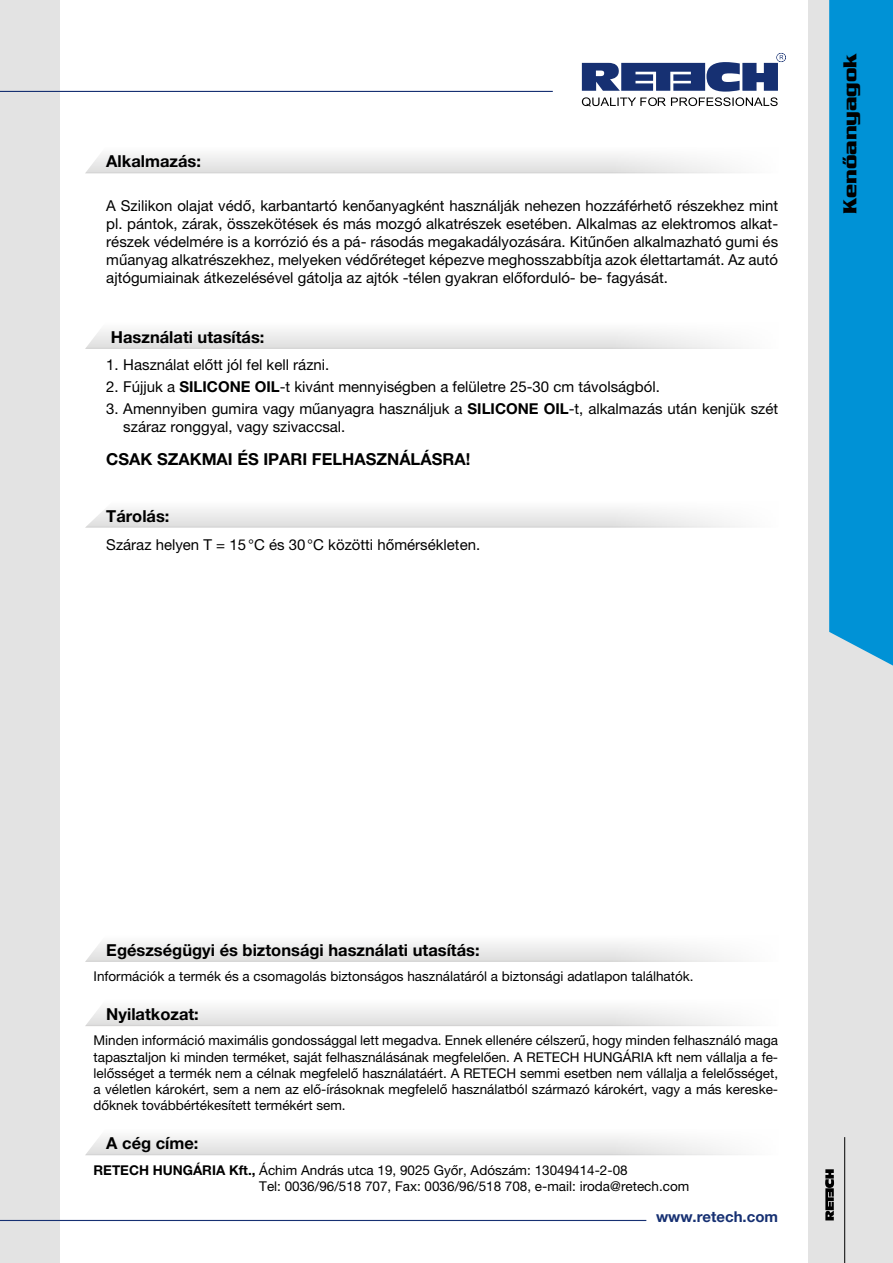
<style>
.page{position:relative;width:893px;height:1263px;background:#fff}
.page>*{position:absolute;margin:0;border:0;box-sizing:border-box;transform-origin:0 0}
.t1{font:700 19.5px "Serpentine DEE";color:#000}
.t2{font:700 16.5px "Helvetica Neue LT Pro";color:#000}
.t3{font:15px/18px "Helvetica Neue LT Pro";color:#000;text-align:justify}
.t4{font:700 15px "Helvetica Neue LT Pro";color:#163072}
.t5{font:13.5px/16.2px "Helvetica Neue LT Pro";color:#000;text-align:justify}
.s1{font-weight:700}
</style>
<div class="page">
<div style="left:808px;top:0;width:85px;height:1263px;background:#e3e3e3"></div>
<div style="left:829px;top:0;width:64px;height:666px;background:#0092d6"></div>
<div style="left:0;top:0;width:60px;height:1263px;background:#e3e3e3"></div>
<hr style="left:0;top:91px;width:553px;height:1px;background:#163072">
<svg style="left:582px;top:53px;width:204px;height:54px"></svg>
<hr style="left:844px;top:1137px;width:1px;height:126px;background:#000">
<svg style="left:825px;top:1169px;width:9px;height:51px"></svg>
<hr style="left:0;top:1220px;width:646px;height:1px;background:#163072">
<svg style="left:85px;top:943px;width:653px;height:19px"></svg>
<svg style="left:85px;top:1007px;width:658px;height:19px"></svg>
<svg style="left:85px;top:1136px;width:656px;height:19px"></svg>
<svg style="left:85px;top:154px;width:656px;height:19px"></svg>
<svg style="left:85px;top:330px;width:656px;height:19px"></svg>
<svg style="left:85px;top:509px;width:653px;height:19px"></svg>
<p class="t2" style="left:106px;top:151px;width:96px">Alkalmazás:</p>
<p class="t3" style="left:106px;top:196px;width:673px">A Szilikon olajat védő, karbantartó kenőanyagként használják nehezen hozzáférhető részekhez mint pl. pántok, zárak, összekötések és más mozgó alkatrészek esetében. Alkalmas az elektromos alkat&shy;részek védelmére is a korrózió és a pá- rásodás megakadályozására. Kitűnően alkalmazható gumi és műanyag alkatrészekhez, melyeken védőréteget képezve meghosszabbítja azok élettartamát. Az autó ajtógumiainak átkezelésével gátolja az ajtók -télen gyakran előforduló- be- fagyását.</p>
<p class="t2" style="left:111px;top:327px;width:155px">Használati utasítás:</p>
<p class="t3" style="left:106px;top:355px;width:225px">1. Használat előtt jól fel kell rázni.</p>
<p class="t3" style="left:106px;top:378px;width:555px">2. Fújjuk a <span class="s1">SILICONE OIL</span>-t kivánt mennyiségben a felületre 25-30 cm távolságból.</p>
<p class="t3" style="left:123px;top:400px;width:656px;text-indent:-17px">3. Amennyiben gumira vagy műanyagra használjuk a <span class="s1">SILICONE OIL</span>-t, alkalmazás után kenjük szét száraz ronggyal, vagy szivaccsal.</p>
<p class="t2" style="left:106px;top:449px;width:365px">CSAK SZAKMAI ÉS IPARI FELHASZNÁLÁSRA!</p>
<p class="t2" style="left:106px;top:505px;width:65px">Tárolás:</p>
<p class="t3" style="left:106px;top:535px;width:375px">Száraz helyen T = 15°C és 30°C közötti hőmérsékleten.</p>
<h1 class="t1" style="left:839px;top:214px;width:163px;rotate:-90deg">Kenőanyagok</h1>
<p class="t2" style="left:106px;top:940px;width:375px">Egészségügyi és biztonsági használati utasítás:</p>
<p class="t5" style="left:94px;top:968px;width:602px">Információk a termék és a csomagolás biztonságos használatáról a biztonsági adatlapon találhatók.</p>
<p class="t2" style="left:106px;top:1004px;width:94px">Nyilatkozat:</p>
<p class="t5" style="left:94px;top:1032px;width:686px">Minden információ maximális gondossággal lett megadva. Ennek ellenére célszerű, hogy minden felhasználó maga tapasztaljon ki minden terméket, saját felhasználásának megfelelően. A RETECH HUNGÁRIA kft nem vállalja a fe&shy;lelősséget a termék nem a célnak megfelelő használatáért. A RETECH semmi esetben nem vállalja a felelősséget, a véletlen károkért, sem a nem az elő-írásoknak megfelelő használatból származó károkért, vagy a más kereske&shy;dőknek továbbértékesített termékért sem.</p>
<p class="t2" style="left:106px;top:1133px;width:94px">A cég címe:</p>
<p class="t5" style="left:259px;top:1161px;width:431px;text-indent:-166px"><span class="s1">RETECH HUNGÁRIA Kft.,</span> Áchim András utca 19, 9025 Győr, Adószám: 13049414-2-08<br>Tel: 0036/96/518 707, Fax: 0036/96/518 708, e-mail: iroda@retech.com</p>
<p class="t4" style="left:656px;top:1207px;width:124px">www.retech.com</p>
</div>
